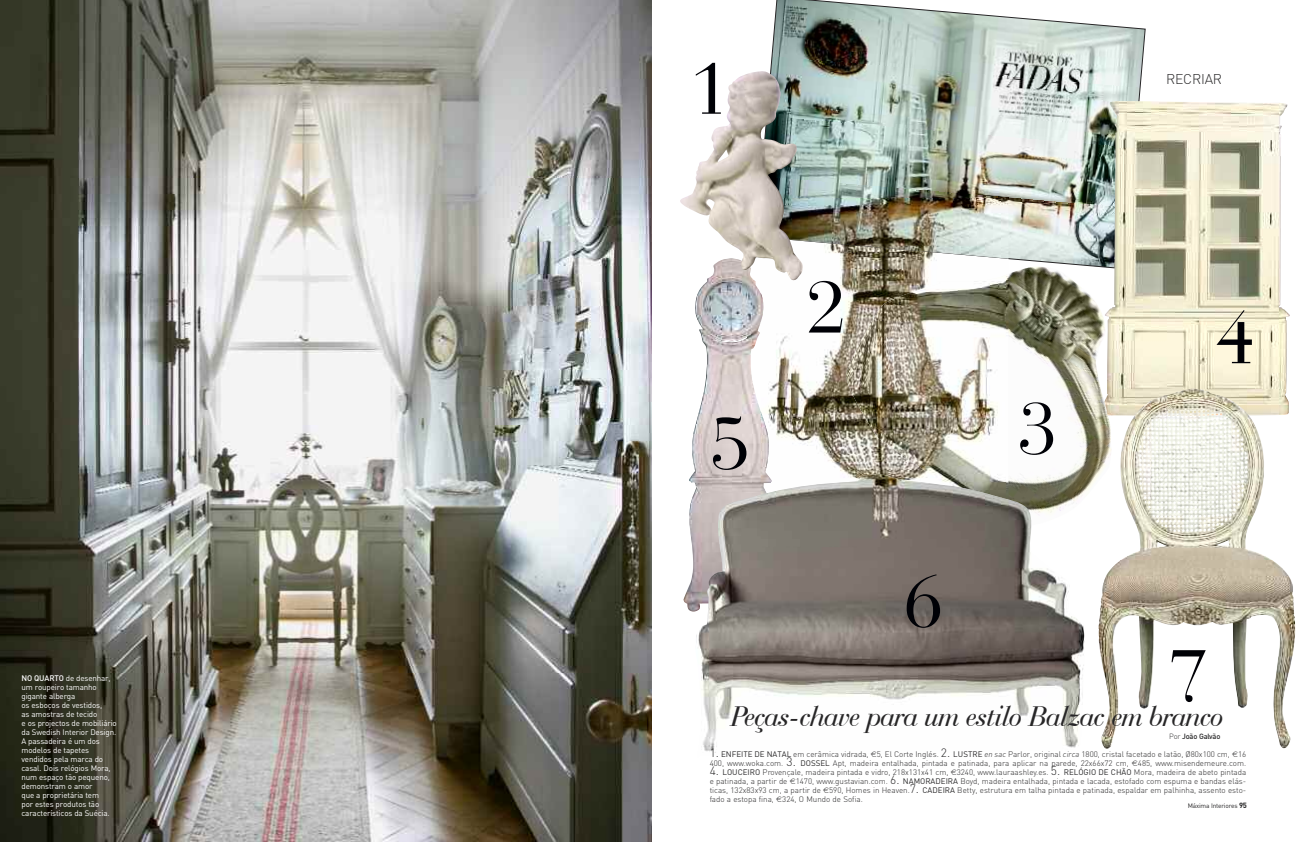
<style>
.page{position:relative;width:1304px;height:842px;background:#fff}
.page>*{position:absolute;margin:0;border:0;box-sizing:border-box;transform-origin:0 0}
.t1{font:78px "Bauer Bodoni BT";color:#000106}
.t2{font:italic 30px "Bauer Bodoni BT";letter-spacing:-.015em;color:#272627}
.t3{font:300 14px "DIN";letter-spacing:-.015em;color:#272627}
.t4{font:300 8px/9px "DIN";color:#272627}
.t5{font:8px/9px "DIN";letter-spacing:-.015em;color:#fff}
.t6{font:500 7.5px "DIN";letter-spacing:-.025em;color:#272627}
.t7{font:6.5px "DIN";letter-spacing:-.025em;color:#272627}
.s1{font-weight:500}
.s2{font-weight:300}
.s3{font-size:12px}
.s4{font-weight:400}
.s5{font-style:italic}
.s6{font-weight:700;font-size:7.5px}
</style>
<div class="page">
<img style="left:770px;top:0;width:375px;height:266px">
<img style="left:683px;top:280px;width:78px;height:332px">
<img style="left:1104px;top:101px;width:186px;height:315px">
<img style="left:1008px;top:266px;width:104px;height:225px">
<img style="left:694px;top:474px;width:391px;height:279px">
<img style="left:1120px;top:388px;width:153px;height:172px">
<img style="left:1098px;top:560px;width:198px;height:189px">
<img style="left:0;top:0;width:652px;height:842px">
<img style="left:763px;top:259px;width:245px;height:214px">
<img style="left:803px;top:198px;width:205px;height:61px">
<img style="left:761px;top:411px;width:11px;height:63px">
<img style="left:761px;top:294px;width:2px;height:27px">
<img style="left:846px;top:274px;width:162px;height:200px">
<img style="left:761px;top:474px;width:247px;height:73px">
<img style="left:680px;top:71px;width:123px;height:209px">
<p class="t5" style="left:21px;top:674px;width:97px"><span class="s1">NO QUARTO</span> de desenhar, um roupeiro tamanho gigante alberga<br>os esboços de vestidos,<br>as amostras de tecido<br>e os projectos de mobiliário da Swedish Interior Design.<br>A passadeira é um dos modelos de tapetes vendidos pela marca do casal. Dois relógios Mora, num espaço tão pequeno, demonstram o amor<br>que a proprietária tem<br>por estes produtos tão característicos da Suécia.</p>
<h1 class="t1" style="left:691px;top:41px;width:39px">1</h1>
<h3 class="t3" style="left:1166px;top:71px;width:57px">RECRIAR</h3>
<h1 class="t1" style="left:711px;top:396px;width:39px">5</h1>
<h1 class="t1" style="left:807px;top:260px;width:39px">2</h1>
<h1 class="t1" style="left:904px;top:554px;width:39px">6</h1>
<h1 class="t1" style="left:1019px;top:381px;width:39px">3</h1>
<h1 class="t1" style="left:1216px;top:290px;width:39px">4</h1>
<h1 class="t1" style="left:1169px;top:628px;width:39px">7</h1>
<h2 class="t2" style="left:732px;top:698px;width:494px">Peças-chave para um estilo Balzac em branco</h2>
<p class="t6" style="left:1169px;top:732px;width:53px"><span class="s2">Por</span> João Galvão</p>
<p class="t4" style="left:710px;top:750px;width:538px"><span class="s3">1.</span> <span class="s4">ENFEITE DE NATAL</span> em cerâmica vidrada, 5, El Corte Inglés. <span class="s3">2.</span> <span class="s4">LUSTRE</span> <span class="s5">en sac</span> Parlor, original <span class="s5">circa</span> 1800, cristal facetado e latão, Ø80x100 cm, 16<br>400, www.woka.com. <span class="s3">3.</span> <span class="s4">DOSSEL</span> Apt, madeira entalhada, pintada e patinada, para aplicar na parede, 22x66x72 cm, 485, www.misendemeure.com.</p>
<p class="t4" style="left:710px;top:768px;width:538px;text-align:justify"><span class="s3">4.</span> <span class="s4">LOUCEIRO</span> Provençale, madeira pintada e vidro, 218x131x41 cm, 3240, www.lauraashley.es. <span class="s3">5.</span> <span class="s4">RELÓGIO DE CHÃO</span> Mora, madeira de abeto pintada e patinada, a partir de 1470, www.gustavian.com. <span class="s3">6.</span> <span class="s4">NAMORADEIRA</span> Boyd, madeira entalhada, pintada e lacada, estofado com espuma e bandas elás&shy;ticas, 132x83x93 cm, a partir de 590, Homes in Heaven.<span class="s3">7.</span> <span class="s4">CADEIRA</span> Betty, estrutura em talha pintada e patinada, espaldar em palhinha, assento esto&shy;fado a estopa fina, 324, O Mundo de Sofia.</p>
<p class="t7" style="left:1188px;top:802px;width:61px">Máxima Interiores <span class="s6">95</span></p>
</div>
